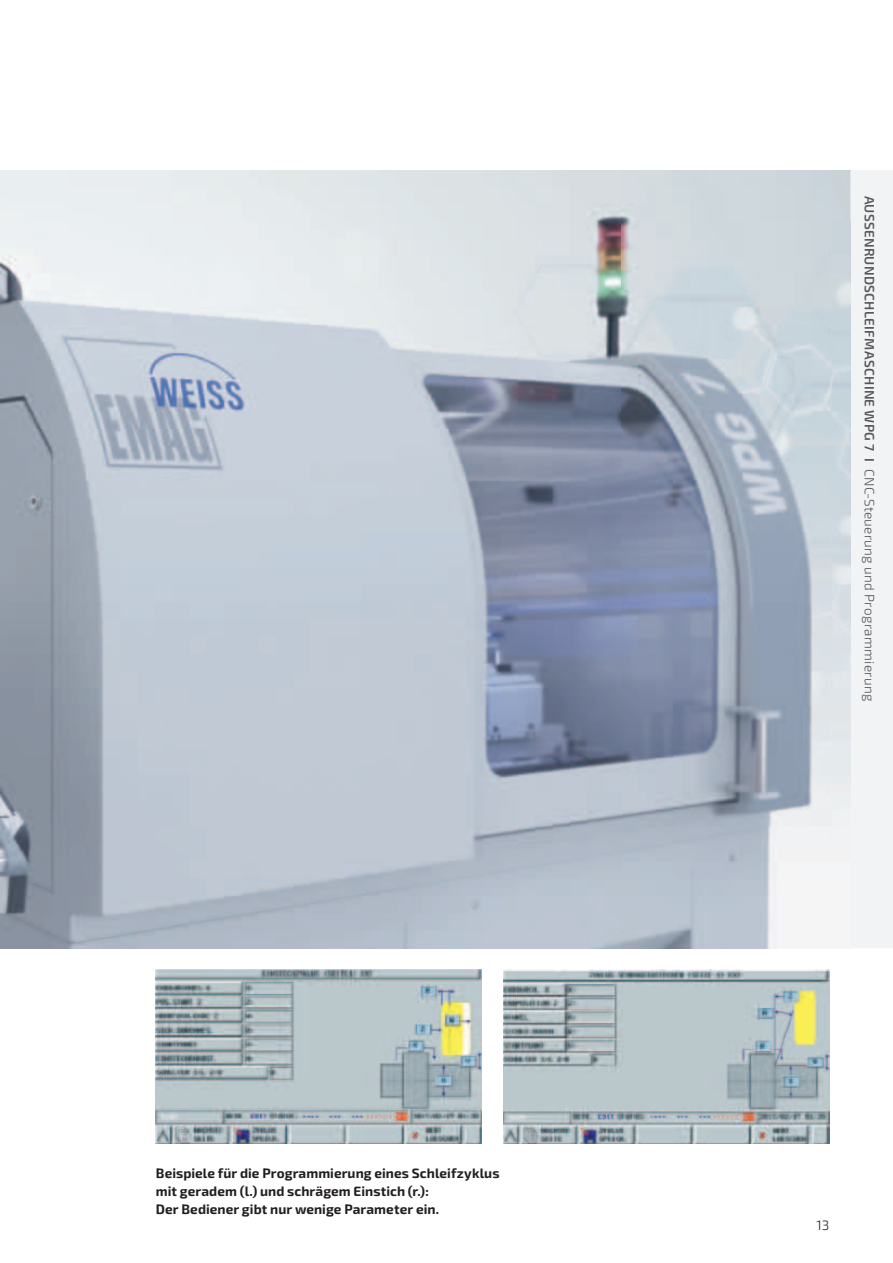
<style>
.page{position:relative;width:893px;height:1263px;background:#fff}
.page>*{position:absolute;margin:0;border:0;box-sizing:border-box;transform-origin:0 0}
.t1{font:700 13.5px/18px "Exo 2";letter-spacing:.005em;color:#231f20}
.t2{font:600 13.5px "Exo 2";letter-spacing:.02em;color:#57585a}
.t3{font:300 13.5px "Exo 2";color:#231f20}
.s1{font-weight:300}
</style>
<div class="page">
<div style="left:850px;top:170px;width:43px;height:778px;background:#f2f3f4"></div>
<img style="left:0;top:170px;width:829px;height:778px">
<img style="left:156px;top:969px;width:326px;height:175px">
<img style="left:503px;top:969px;width:326px;height:175px">
<p class="t1" style="left:156px;top:1164px;width:345px">Beispiele für die Programmierung eines Schleifzyklus mit geradem (l.) und schrägem Einstich (r.):<br>Der Bediener gibt nur wenige Parameter ein.</p>
<p class="t2" style="left:879px;top:196px;width:507px;rotate:90deg">AUSSENRUNDSCHLEIFMASCHINE WPG 7 I <span class="s1">CNC-Steuerung und Programmierung</span></p>
<p class="t3" style="left:816px;top:1216px;width:14px">13</p>
</div>
